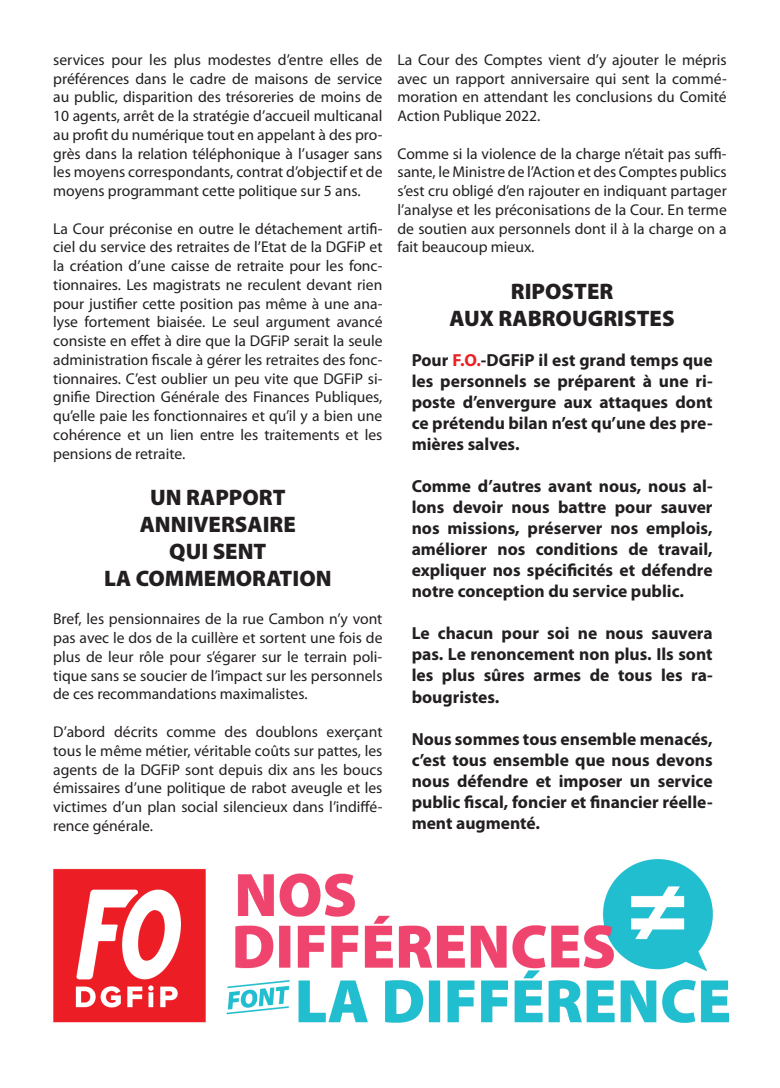
<style>
.page{position:relative;width:780px;height:1088px;background:#fff}
.page>*{position:absolute;margin:0;border:0;box-sizing:border-box;transform-origin:0 0}
.t1{font:900 22.5px/27px "Myriad Pro";color:#231f20;text-align:center}
.t2{font:700 17.5px/21px "Myriad Pro";color:#231f20;text-align:justify}
.t3{font:15.62px/18.8px "Myriad Pro";color:#231f20;text-align:justify}
.s1{color:#ec1f25}
</style>
<div class="page">
<img style="left:53px;top:859px;width:676px;height:163px">
<p class="t3" style="left:53px;top:50px;width:331px">services pour les plus modestes d’entre elles de préférences dans le cadre de maisons de service au public, disparition des trésoreries de moins de 10 agents, arrêt de la stratégie d’accueil multicanal au profit du numérique tout en appelant à des pro&shy;grès dans la relation téléphonique à l’usager sans les moyens correspondants, contrat d’objectif et de moyens programmant cette politique sur 5 ans.</p>
<p class="t3" style="left:53px;top:219px;width:331px">La Cour préconise en outre le détachement artifi&shy;ciel du service des retraites de l’Etat de la DGFiP et la création d’une caisse de retraite pour les fonc&shy;tionnaires. Les magistrats ne reculent devant rien pour justifier cette position pas même à une ana&shy;lyse fortement biaisée. Le seul argument avancé consiste en effet à dire que la DGFiP serait la seule administration fiscale à gérer les retraites des fonc&shy;tionnaires. C’est oublier un peu vite que DGFiP si&shy;gnifie Direction Générale des Finances Publiques, qu’elle paie les fonctionnaires et qu’il y a bien une cohérence et un lien entre les traitements et les pensions de retraite.</p>
<h1 class="t1" style="left:104px;top:484px;width:229px">UN RAPPORT<br>ANNIVERSAIRE<br>QUI SENT<br>LA COMMEMORATION</h1>
<p class="t3" style="left:53px;top:610px;width:331px">Bref, les pensionnaires de la rue Cambon n’y vont pas avec le dos de la cuillère et sortent une fois de plus de leur rôle pour s’égarer sur le terrain poli&shy;tique sans se soucier de l’impact sur les personnels de ces recommandations maximalistes.</p>
<p class="t3" style="left:53px;top:722px;width:331px">D’abord décrits comme des doublons exerçant tous le même métier, véritable coûts sur pattes, les agents de la DGFiP sont depuis dix ans les boucs émissaires d’une politique de rabot aveugle et les victimes d’un plan social silencieux dans l’indiffé&shy;rence générale.</p>
<p class="t3" style="left:397px;top:50px;width:331px">La Cour des Comptes vient d’y ajouter le mépris avec un rapport anniversaire qui sent la commé&shy;moration en attendant les conclusions du Comité Action Publique 2022.</p>
<p class="t3" style="left:397px;top:144px;width:331px">Comme si la violence de la charge n’était pas suffi&shy;sante, le Ministre de l’Action et des Comptes publics s’est cru obligé d’en rajouter en indiquant partager l’analyse et les préconisations de la Cour. En terme de soutien aux personnels dont il à la charge on a fait beaucoup mieux.</p>
<h1 class="t1" style="left:449px;top:278px;width:226px">RIPOSTER<br>AUX RABROUGRISTES</h1>
<p class="t2" style="left:411px;top:349px;width:302px">Pour <span class="s1">F.O.</span>-DGFiP il est grand temps que les personnels se préparent à une ri&shy;poste d’envergure aux attaques dont ce prétendu bilan n’est qu’une des pre&shy;mières salves.</p>
<p class="t2" style="left:411px;top:475px;width:302px">Comme d’autres avant nous, nous al&shy;lons devoir nous battre pour sauver nos missions, préserver nos emplois, améliorer nos conditions de travail, expliquer nos spécificités et défendre notre conception du service public.</p>
<p class="t2" style="left:411px;top:622px;width:302px">Le chacun pour soi ne nous sauvera pas. Le renoncement non plus. Ils sont les plus sûres armes de tous les ra&shy;bougristes.</p>
<p class="t2" style="left:411px;top:727px;width:302px">Nous sommes tous ensemble menacés, c’est tous ensemble que nous devons nous défendre et imposer un service public fiscal, foncier et financier réelle&shy;ment augmenté.</p>
</div>
